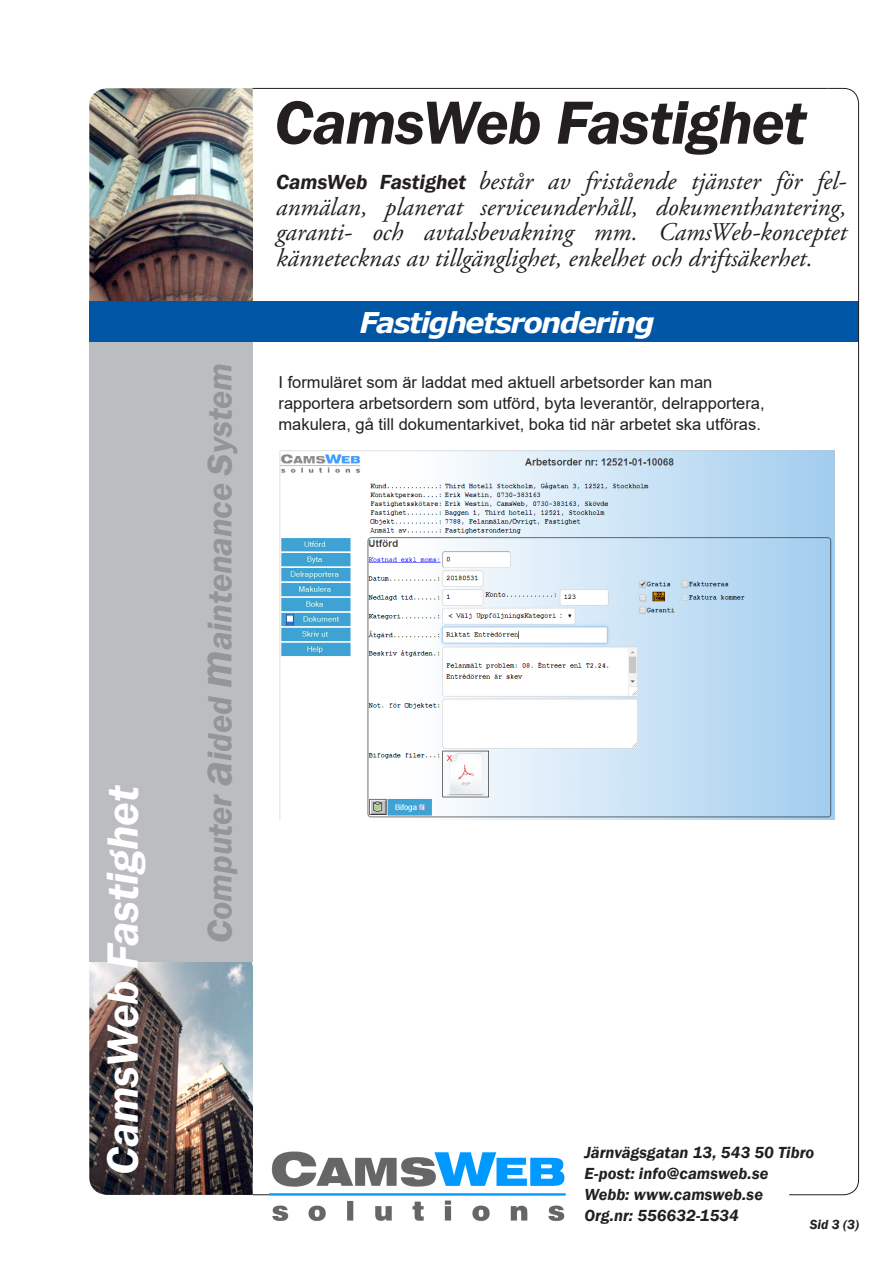
<style>
.page{position:relative;width:893px;height:1263px;background:#fff}
.page>*{position:absolute;margin:0;border:0;box-sizing:border-box;transform-origin:0 0}
.t1{font:italic 600 63px "Franklin Gothic";letter-spacing:-.02em;color:#231f20}
.t2{font:italic 600 45px "Franklin Gothic";letter-spacing:-.005em;color:#fff}
.t3{font:italic 600 34.5px "Franklin Gothic";letter-spacing:-.005em;color:#939598}
.t4{font:italic 700 28.5px "Verdana";letter-spacing:-.055em;color:#fff}
.t5{font:italic 25.5px/25.5px "Adobe Garamond Pro";color:#231f20;text-align:justify}
.t6{font:16.5px/21px "Arial";color:#231f20}
.t7{font:italic 600 16.5px "Franklin Gothic";letter-spacing:.005em;color:#231f20}
.t8{font:italic 600 13.5px "Franklin Gothic";color:#231f20}
.s1{font-size:46.5px}
.s2{font-family:"Franklin Gothic";font-weight:600;font-size:21px}
</style>
<div class="page">
<img style="left:89px;top:962px;width:164px;height:233px">
<img style="left:89px;top:88px;width:164px;height:214px">
<div style="left:89px;top:317px;width:164px;height:645px;background:#bcbdc0"></div>
<div style="left:89px;top:302px;width:770px;height:40px;background:#0155a5"></div>
<hr style="left:253px;top:88px;width:574px;height:1px;background:#231f20">
<svg style="left:789px;top:88px;width:70px;height:1107px"></svg>
<svg style="left:253px;top:1194px;width:17px;height:1px"></svg>
<img style="left:270px;top:1151px;width:296px;height:70px">
<img style="left:279px;top:450px;width:556px;height:370px">
<p class="t2" style="left:94px;top:1175px;width:392px;rotate:-90deg">CamsWeb Fastighet</p>
<p class="t3" style="left:198px;top:943px;width:582px;rotate:-90deg"><span class="s1">c</span>omputer <span class="s1">a</span>ided <span class="s1">m</span>aintenance <span class="s1">s</span>ystem</p>
<p class="t1" style="left:274px;top:82px;width:533px">CamsWeb Fastighet</p>
<p class="t5" style="left:276px;top:169px;width:572px"><span class="s2">CamsWeb Fastighet</span> består av fristående tjänster för fel&shy;anmälan, planerat serviceunderhåll, dokumenthantering, garanti- och avtalsbevakning mm. CamsWeb-konceptet kännetecknas av tillgänglighet, enkelhet och driftsäkerhet.</p>
<p class="t4" style="left:359px;top:302px;width:297px">Fastighetsrondering</p>
<p class="t6" style="left:279px;top:372px;width:488px">I formuläret som är laddat med aktuell arbetsorder kan man rapportera arbetsordern som utförd, byta leverantör, delrapportera, makulera, gå till dokumentarkivet, boka tid när arbetet ska utföras.</p>
<p class="t7" style="left:584px;top:1142px;width:232px">Järnvägsgatan 13, 543 50 Tibro</p>
<p class="t7" style="left:584px;top:1163px;width:186px">E-post: info@camsweb.se</p>
<p class="t7" style="left:584px;top:1184px;width:180px">Webb: www.camsweb.se</p>
<p class="t7" style="left:584px;top:1205px;width:156px">Org.nr: 556632-1534</p>
<p class="t8" style="left:810px;top:1216px;width:51px">Sid 3 (3)</p>
</div>
